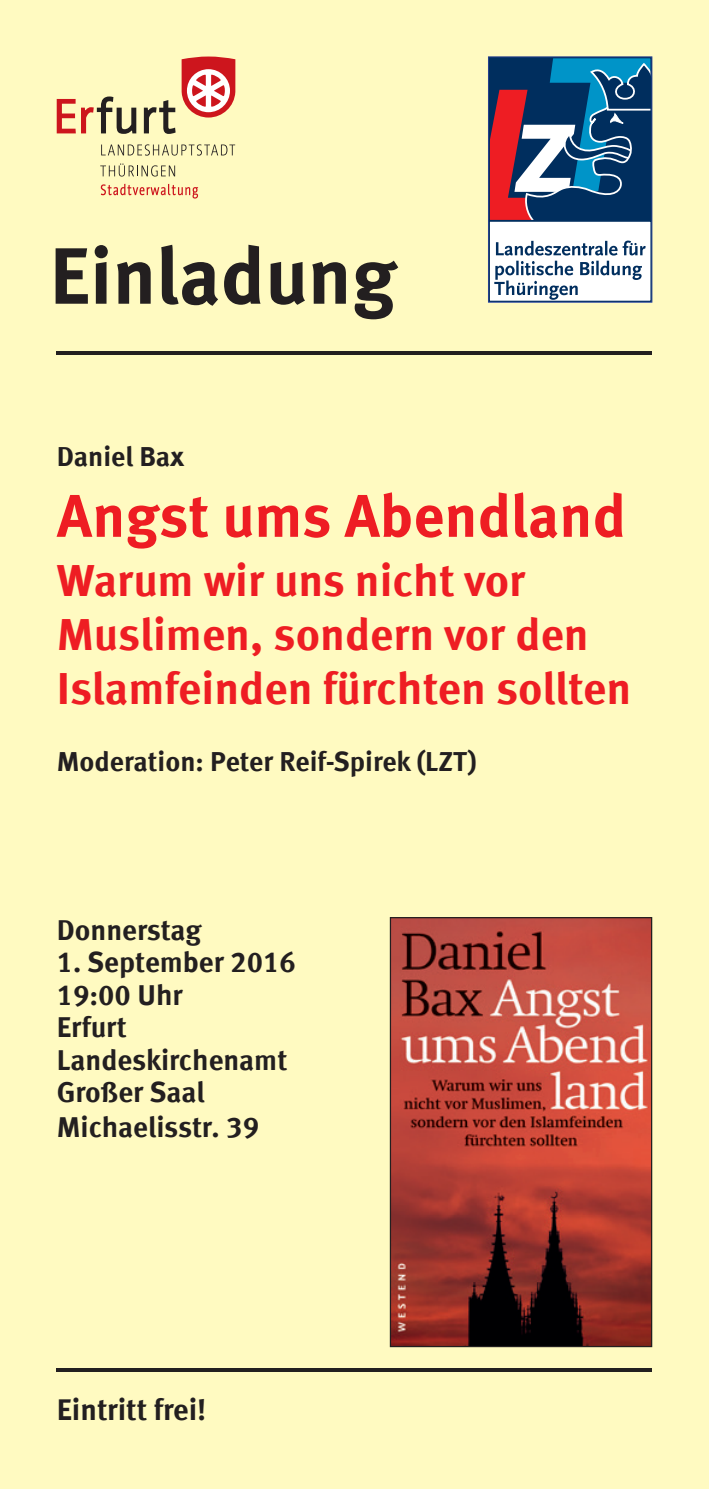
<style>
.page{position:relative;width:709px;height:1489px;background:#fff}
.page>*{position:absolute;margin:0;border:0;box-sizing:border-box;transform-origin:0 0}
.t1{font:700 79.75px "Meta Offc Pro";color:#231f20}
.t2{font:700 60px "Meta Offc Pro";color:#ee1d23}
.t3{font:700 45px/54px "Meta Offc Pro";color:#ee1d23}
.t4{font:700 30px "Meta Offc Pro";color:#231f20}
.t5{font:700 28.75px/33px "Meta Offc Pro";color:#231f20}
.t6{font:700 27.5px "Meta Offc Pro";color:#231f20}
</style>
<div class="page">
<div style="left:0;top:0;width:709px;height:1488px;background:#fffac1"></div>
<svg style="left:490px;top:59px;width:160px;height:160px;background:#435478"></svg>
<div style="left:488px;top:220px;width:164px;height:82px;background:#fff;border:1px solid #002e5e"></div>
<svg style="left:496px;top:240px;width:149px;height:15px"></svg>
<svg style="left:494px;top:261px;width:148px;height:39px"></svg>
<div style="left:488px;top:56px;width:164px;height:246px;border:1px solid #253f8e"></div>
<hr style="left:57px;top:1368px;width:595px;height:3px;background:#231f20">
<hr style="left:57px;top:351px;width:595px;height:3px;background:#231f20">
<img style="left:392px;top:919px;width:258px;height:425px">
<div style="left:390px;top:917px;width:262px;height:429px;border:1px solid #231f20"></div>
<svg style="left:182px;top:56px;width:53px;height:61px;background:#e27a78"></svg>
<svg style="left:57px;top:96px;width:79px;height:38px"></svg>
<svg style="left:144px;top:100px;width:32px;height:34px"></svg>
<svg style="left:101px;top:144px;width:134px;height:12px"></svg>
<svg style="left:100px;top:163px;width:75px;height:13px"></svg>
<svg style="left:101px;top:184px;width:97px;height:14px"></svg>
<h1 class="t1" style="left:50px;top:214px;width:348px">Einladung</h1>
<p class="t6" style="left:57px;top:435px;width:129px">Daniel Bax</p>
<h2 class="t2" style="left:57px;top:469px;width:571px">Angst ums Abendland</h2>
<h3 class="t3" style="left:57px;top:550px;width:576px">Warum wir uns nicht vor<br>Muslimen, sondern vor den<br>Islamfeinden fürchten sollten</h3>
<p class="t6" style="left:57px;top:740px;width:422px">Moderation: Peter Reif-Spirek (LZT)</p>
<p class="t5" style="left:57px;top:911px;width:146px">Donnerstag</p>
<p class="t5" style="left:57px;top:943px;width:241px">1. September 2016<br>19:00 Uhr<br>Erfurt<br>Landeskirchenamt<br>Großer Saal<br>Michaelisstr. 39</p>
<p class="t4" style="left:57px;top:1385px;width:151px">Eintritt frei!</p>
</div>
